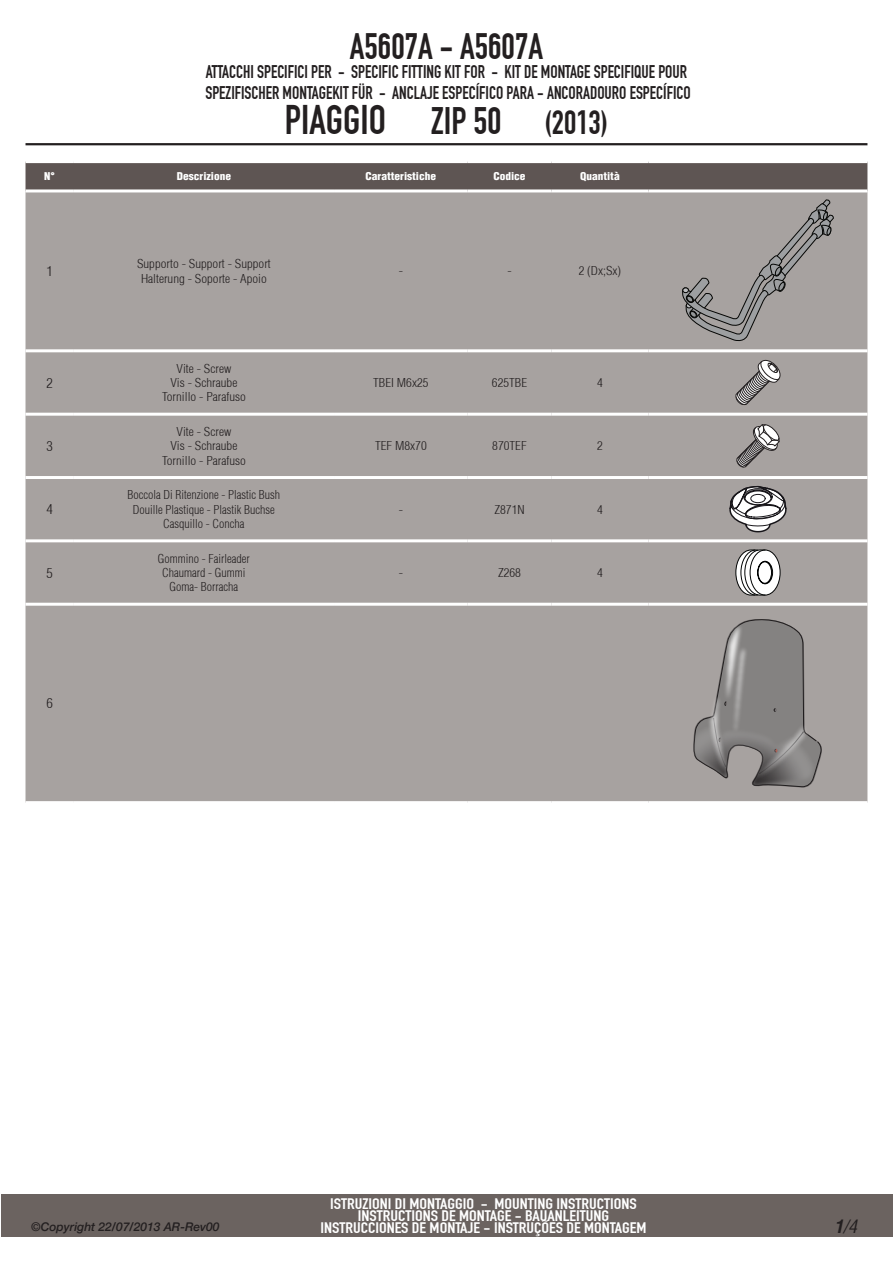
<style>
.page{position:relative;width:893px;height:1263px;background:#fff}
.page>*{position:absolute;margin:0;border:0;box-sizing:border-box;transform-origin:0 0}
.t1{font:40.5px "DIN Engschrift Alternate";color:#231f20}
.t2{font:36px "DIN Engschrift Alternate";color:#231f20}
.t3{font:33px "DIN Engschrift Alternate";color:#231f20}
.t4{font:18px/21.6px "DIN Engschrift Alternate";color:#231f20;scale:.95 1}
.t5{font:italic condensed 18px "Helvetica";color:#231f20}
.t6{font:15px/12px "DIN Engschrift Alternate";color:#fff;text-align:center;scale:1.2 1}
.t7{font:300 condensed 13.5px "Helvetica";color:#231f20;scale:1.08 1}
.t8{font:300 condensed 12px/14.4px "Helvetica";color:#231f20;text-align:center;scale:1.08 1}
.t9{font:300 condensed 12px/14.4px "Helvetica";color:#231f20;text-align:center}
.t10{font:italic 500 12px "Helvetica Neue";color:#231f20}
.t11{font:900 condensed 10.5px "Helvetica";color:#fff;scale:1.08 1}
.s1{font-size:37.5px}
.s2{font-weight:700}
</style>
<div class="page">
<div style="left:1px;top:1194px;width:891px;height:43px;background:#6b6360"></div>
<hr style="left:26px;top:143px;width:841px;height:2px;background:#231f20">
<div style="left:26px;top:163px;width:841px;height:26px;background:#5e5553"></div>
<div style="left:26px;top:192px;width:841px;height:609px;background:#a7a2a0"></div>
<hr style="left:26px;top:349px;width:48px;height:3px;background:#fff">
<hr style="left:74px;top:349px;width:260px;height:3px;background:#fff">
<hr style="left:334px;top:349px;width:134px;height:3px;background:#fff">
<hr style="left:468px;top:349px;width:83px;height:3px;background:#fff">
<hr style="left:551px;top:349px;width:97px;height:3px;background:#fff">
<hr style="left:648px;top:349px;width:219px;height:3px;background:#fff">
<hr style="left:26px;top:413px;width:48px;height:3px;background:#fff">
<hr style="left:74px;top:413px;width:260px;height:3px;background:#fff">
<hr style="left:334px;top:413px;width:134px;height:3px;background:#fff">
<hr style="left:468px;top:413px;width:83px;height:3px;background:#fff">
<hr style="left:551px;top:413px;width:97px;height:3px;background:#fff">
<hr style="left:648px;top:413px;width:219px;height:3px;background:#fff">
<hr style="left:26px;top:476px;width:48px;height:3px;background:#fff">
<hr style="left:74px;top:476px;width:260px;height:3px;background:#fff">
<hr style="left:334px;top:476px;width:134px;height:3px;background:#fff">
<hr style="left:468px;top:476px;width:83px;height:3px;background:#fff">
<hr style="left:551px;top:476px;width:97px;height:3px;background:#fff">
<hr style="left:648px;top:476px;width:219px;height:3px;background:#fff">
<hr style="left:26px;top:539px;width:48px;height:3px;background:#fff">
<hr style="left:74px;top:539px;width:260px;height:3px;background:#fff">
<hr style="left:334px;top:539px;width:134px;height:3px;background:#fff">
<hr style="left:468px;top:539px;width:83px;height:3px;background:#fff">
<hr style="left:551px;top:539px;width:97px;height:3px;background:#fff">
<hr style="left:648px;top:539px;width:219px;height:3px;background:#fff">
<hr style="left:26px;top:603px;width:48px;height:3px;background:#fff">
<hr style="left:74px;top:603px;width:260px;height:3px;background:#fff">
<hr style="left:334px;top:603px;width:134px;height:3px;background:#fff">
<hr style="left:468px;top:603px;width:83px;height:3px;background:#fff">
<hr style="left:551px;top:603px;width:97px;height:3px;background:#fff">
<hr style="left:648px;top:603px;width:219px;height:3px;background:#fff">
<svg style="left:682px;top:199px;width:152px;height:144px;background:#9c9896"></svg>
<svg style="left:735px;top:355px;width:50px;height:52px;background:#9e9a99"></svg>
<svg style="left:736px;top:424px;width:44px;height:45px;background:#9a9796"></svg>
<svg style="left:729px;top:483px;width:58px;height:50px"></svg>
<svg style="left:736px;top:550px;width:44px;height:45px"></svg>
<img style="left:687px;top:616px;width:142px;height:175px">
<h2 class="t2" style="left:350px;top:25px;width:195px">A5607A - A5607A</h2>
<h3 class="t4" style="left:205px;top:61px;width:512px">ATTACCHI SPECIFICI PER - SPECIFIC FITTING KIT FOR - KIT DE MONTAGE SPECIFIQUE POUR<br>SPEZIFISCHER MONTAGEKIT FÜR - ANCLAJE ESPECÍFICO PARA - ANCORADOURO ESPECÍFICO</h3>
<h1 class="t1" style="left:285px;top:96px;width:218px">PIAGGIO <span class="s1">ZIP 50</span></h1>
<h3 class="t3" style="left:544px;top:103px;width:65px">(2013)</h3>
<p class="t11" style="left:44px;top:170px;width:12px">N°</p>
<p class="t11" style="left:177px;top:170px;width:52px">Descrizione</p>
<p class="t11" style="left:366px;top:170px;width:67px">Caratteristiche</p>
<p class="t11" style="left:493px;top:170px;width:31px">Codice</p>
<p class="t11" style="left:580px;top:170px;width:38px">Quantità</p>
<p class="t7" style="left:46px;top:263px;width:7px">1</p>
<p class="t8" style="left:137px;top:257px;width:125px">Supporto - Support - Support<br>Halterung - Soporte - Apoio</p>
<p class="t7" style="left:46px;top:374px;width:7px">2</p>
<p class="t7" style="left:46px;top:438px;width:7px">3</p>
<p class="t7" style="left:46px;top:501px;width:7px">4</p>
<p class="t7" style="left:46px;top:564px;width:7px">5</p>
<p class="t7" style="left:46px;top:695px;width:7px">6</p>
<p class="t8" style="left:162px;top:361px;width:79px">Vite - Screw<br>Vis - Schraube<br>Tornillo - Parafuso</p>
<p class="t8" style="left:162px;top:424px;width:79px">Vite - Screw<br>Vis - Schraube<br>Tornillo - Parafuso</p>
<p class="t9" style="left:128px;top:488px;width:154px">Boccola Di Ritenzione - Plastic Bush<br>Douille Plastique - Plastik Buchse<br>Casquillo - Concha</p>
<p class="t9" style="left:158px;top:551px;width:93px">Gommino - Fairleader<br>Chaumard - Gummi<br>Goma- Borracha</p>
<p class="t8" style="left:399px;top:264px;width:5px">-</p>
<p class="t8" style="left:507px;top:264px;width:5px">-</p>
<p class="t8" style="left:579px;top:264px;width:41px">2 (Dx;Sx)</p>
<p class="t8" style="left:373px;top:375px;width:53px">TBEI M6x25</p>
<p class="t8" style="left:492px;top:375px;width:34px">625TBE</p>
<p class="t8" style="left:597px;top:375px;width:7px">4</p>
<p class="t8" style="left:375px;top:439px;width:49px">TEF M8x70</p>
<p class="t8" style="left:492px;top:439px;width:33px">870TEF</p>
<p class="t8" style="left:597px;top:439px;width:7px">2</p>
<p class="t8" style="left:399px;top:502px;width:5px">-</p>
<p class="t8" style="left:494px;top:502px;width:29px">Z871N</p>
<p class="t8" style="left:597px;top:502px;width:7px">4</p>
<p class="t8" style="left:399px;top:565px;width:5px">-</p>
<p class="t8" style="left:498px;top:565px;width:23px">Z268</p>
<p class="t8" style="left:597px;top:565px;width:7px">4</p>
<p class="t10" style="left:31px;top:1220px;width:190px">©Copyright 22/07/2013 AR-Rev00</p>
<p class="t6" style="left:320px;top:1197px;width:273px">ISTRUZIONI DI MONTAGGIO - MOUNTING INSTRUCTIONS<br>INSTRUCTIONS DE MONTAGE - BAUANLEITUNG<br>INSTRUCCIONES DE MONTAJE - INSTRUÇÕES DE MONTAGEM</p>
<h3 class="t5" style="left:834px;top:1215px;width:25px"><span class="s2">1</span>/4</h3>
</div>
